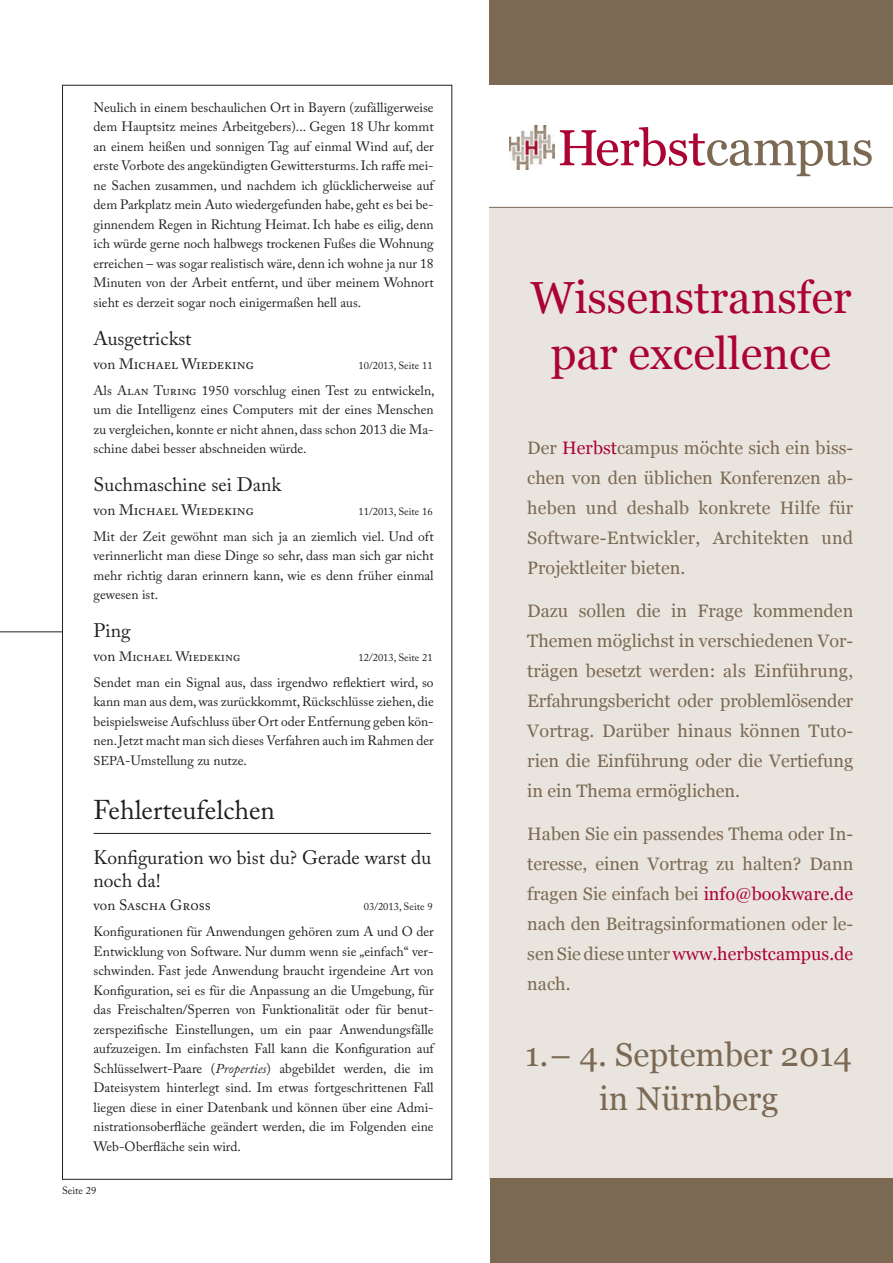
<style>
.page{position:relative;width:893px;height:1263px;background:#fff}
.page>*{position:absolute;margin:0;border:0;box-sizing:border-box;transform-origin:0 0}
.t1{font:50.55px "Georgia";letter-spacing:-.01em;color:#ab0333}
.t2{font:45px/55.5px "Georgia";color:#ab0333;text-align:center}
.t3{font:33px/43.5px "Georgia";color:#7c6954;text-align:center}
.t4{font:27px "Adobe Caslon Pro";color:#231f20}
.t5{font:19.5px/22.5px "Adobe Caslon Pro";color:#231f20}
.t6{font:18px/30px "Georgia";color:#7c6954;text-align:justify}
.t7{font:15px "Adobe Caslon Pro";color:#231f20}
.t8{font:13.5px/19.5px "Adobe Caslon Pro";color:#231f20;text-align:justify}
.t9{font:10.5px "Adobe Caslon Pro";color:#231f20}
.s1{font-size:15px}
.s2{font-size:12.75px}
.s3{font-style:italic}
.s4{color:#7c6954}
.s5{color:#ab0333}
</style>
<div class="page">
<hr style="left:0;top:632px;width:62px;height:1px;background:#231f20">
<hr style="left:94px;top:833px;width:337px;height:1px;background:#231f20">
<div style="left:489px;top:207px;width:404px;height:972px;background:#e9e5de"></div>
<div style="left:490px;top:1179px;width:403px;height:84px;background:#7c6954"></div>
<div style="left:489px;top:0;width:404px;height:85px;background:#7c6954"></div>
<hr style="left:489px;top:207px;width:404px;height:1px;background:#7c6954">
<img style="left:509px;top:126px;width:45px;height:43px">
<p class="t8" style="left:94px;top:98px;width:343px;text-align:left">Neulich in einem beschaulichen Ort in Bayern (zufälligerweise dem Hauptsitz meines Arbeitgebers)... Gegen 18 Uhr kommt an einem heißen und sonnigen Tag auf einmal Wind auf, der erste Vorbote des angekündigten Gewittersturms. Ich raffe mei&shy;ne Sachen zusammen, und nachdem ich glücklicherweise auf dem Parkplatz mein Auto wiedergefunden habe, geht es bei be&shy;ginnendem Regen in Richtung Heimat. Ich habe es eilig, denn ich würde gerne noch halbwegs trockenen Fußes die Wohnung erreichen – was sogar realistisch wäre, denn ich wohne ja nur 18<br>Minuten von der Arbeit entfernt, und über meinem Wohnort sieht es derzeit sogar noch einigermaßen hell aus.</p>
<h3 class="t5" style="left:94px;top:327px;width:100px">Ausgetrickst</h3>
<p class="t7" style="left:94px;top:355px;width:162px">von Michael Wiedeking</p>
<p class="t9" style="left:359px;top:359px;width:75px">10/2013, Seite 11</p>
<p class="t8" style="left:94px;top:380px;width:343px">Als Alan Turing 1950 vorschlug einen Test zu entwickeln, um die Intelligenz eines Computers mit der eines Menschen zu vergleichen, konnte er nicht ahnen, dass schon 2013 die Ma&shy;schine dabei besser abschneiden würde.</p>
<h3 class="t5" style="left:94px;top:473px;width:190px">Suchmaschine sei Dank</h3>
<p class="t7" style="left:94px;top:501px;width:162px">von Michael Wiedeking</p>
<p class="t9" style="left:359px;top:505px;width:75px">11/2013, Seite 16</p>
<p class="t8" style="left:94px;top:526px;width:342px">Mit der Zeit gewöhnt man sich ja an ziemlich viel. Und oft verinnerlicht man diese Dinge so sehr, dass man sich gar nicht mehr richtig daran erinnern kann, wie es denn früher einmal gewesen ist.</p>
<h3 class="t5" style="left:94px;top:619px;width:39px">Ping</h3>
<p class="t8" style="left:94px;top:646px;width:148px"><span class="s1">von</span> Michael Wiedeking</p>
<p class="t9" style="left:359px;top:651px;width:75px">12/2013, Seite 21</p>
<p class="t8" style="left:94px;top:672px;width:342px">Sendet man ein Signal aus, dass irgendwo reflektiert wird, so kann man aus dem, was zurückkommt, Rückschlüsse ziehen, die beispielsweise Aufschluss über Ort oder Entfernung geben kön&shy;nen. Jetzt macht man sich dieses Verfahren auch im Rahmen der <span class="s2">SEPA</span>-Umstellung zu nutze.</p>
<h3 class="t4" style="left:94px;top:793px;width:183px">Fehlerteufelchen</h3>
<h3 class="t5" style="left:94px;top:846px;width:339px">Konfiguration wo bist du? Gerade warst du noch da!</h3>
<p class="t7" style="left:94px;top:896px;width:119px">von Sascha Gross</p>
<p class="t9" style="left:364px;top:900px;width:70px">03/2013, Seite 9</p>
<p class="t8" style="left:94px;top:922px;width:343px;text-align:left">Konfigurationen für Anwendungen gehören zum A und O der Entwicklung von Software. Nur dumm wenn sie „einfach“ ver&shy;schwinden. Fast jede Anwendung braucht irgendeine Art von Konfiguration, sei es für die Anpassung an die Umgebung, für das Freischalten/Sperren von Funktionalität oder für benut&shy;zerspezifische Einstellungen, um ein paar Anwendungsfälle aufzuzeigen. Im einfachsten Fall kann die Konfiguration auf Schlüsselwert-Paare (<span class="s3">Properties</span>) abgebildet werden, die im Dateisystem hinterlegt sind. Im etwas fortgeschrittenen Fall liegen diese in einer Datenbank und können über eine Admi&shy;nistrationsoberfläche geändert werden, die im Folgenden eine Web-Oberfläche sein wird.</p>
<p class="t9" style="left:62px;top:1184px;width:36px">Seite 29</p>
<h1 class="t1" style="left:557px;top:119px;width:318px">Herbst<span class="s4">campus</span></h1>
<h2 class="t2" style="left:530px;top:270px;width:323px">Wissenstransfer par excellence</h2>
<h3 class="t6" style="left:527px;top:433px;width:327px">Der <span class="s5">Herbst</span>campus möchte sich ein biss&shy;chen von den üblichen Konferenzen ab&shy;heben und deshalb konkrete Hilfe für Software-Entwickler, Architekten und Projektleiter bieten.</h3>
<p class="t6" style="left:527px;top:596px;width:327px">Dazu sollen die in Frage kommenden Themen möglichst in verschiedenen Vor&shy;trägen besetzt werden: als Einführung, Erfahrungsbericht oder problemlösender Vortrag. Darüber hinaus können Tuto&shy;rien die Einführung oder die Vertiefung in ein Thema ermöglichen.</p>
<h3 class="t6" style="left:527px;top:818px;width:327px">Haben Sie ein passendes Thema oder In&shy;teresse, einen Vortrag zu halten? Dann fragen Sie einfach bei <span class="s5">info@bookware.de </span>nach den Beitragsinformationen oder le&shy;sen Sie diese unter <span class="s5">www.herbstcampus.de </span>nach.</h3>
<h3 class="t3" style="left:525px;top:1033px;width:328px">1.– 4. September 2014 in Nürnberg</h3>
</div>
